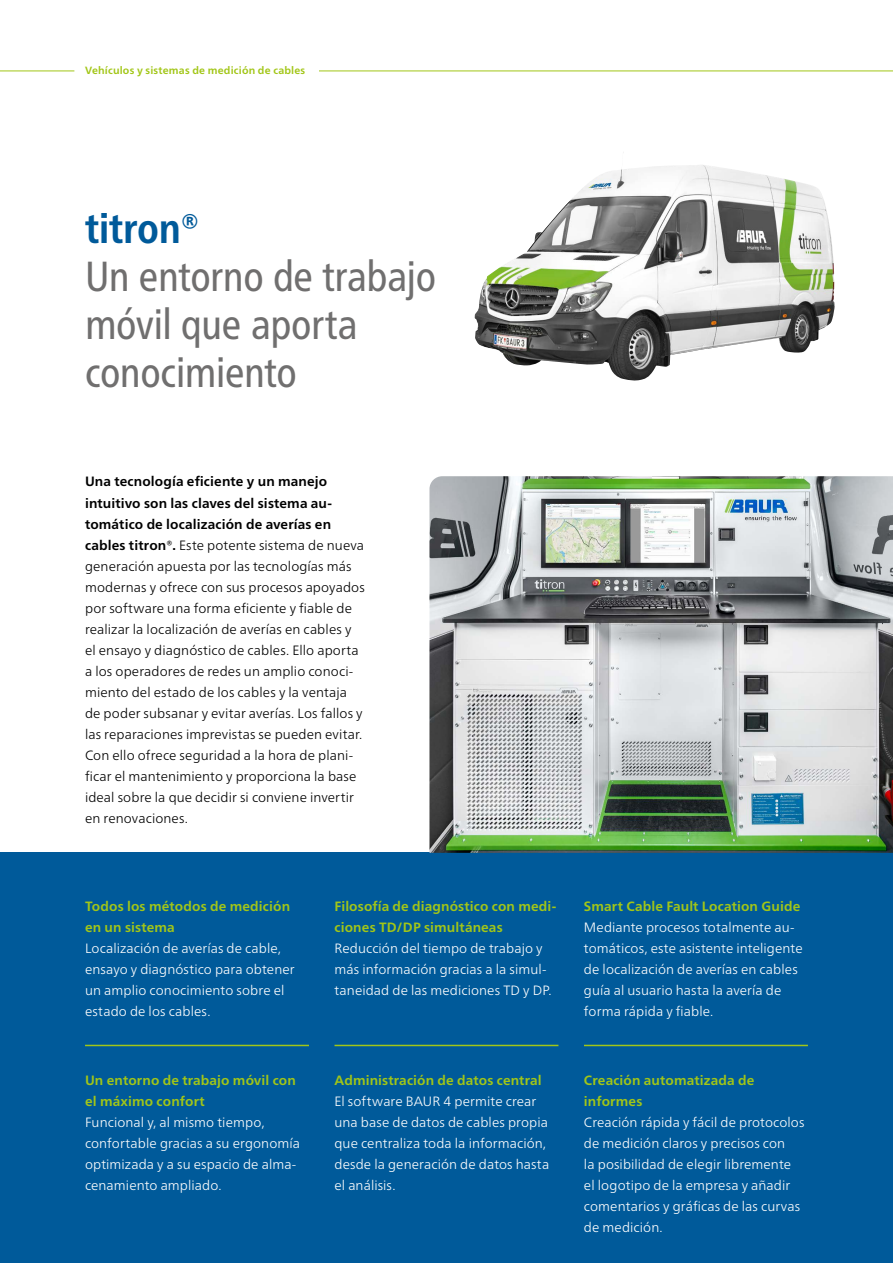
<style>
.page{position:relative;width:893px;height:1263px;background:#fff}
.page>*{position:absolute;margin:0;border:0;box-sizing:border-box;transform-origin:0 0}
.t1{font:condensed 42px/48px "Frutiger Neue LTW1 G";letter-spacing:-.01em;color:#706f6f}
.t2{font:700 condensed 42px "Frutiger Neue LTW1 G";letter-spacing:-.005em;color:#005a9a}
.t3{font:300 13.5px/21px "Frutiger Neue LTW1 G";letter-spacing:.005em;color:#fff}
.t4{font:300 13.5px/21px "Frutiger Neue LTW1 G";letter-spacing:.01em;color:#000}
.t5{font:700 13.5px/21px "Frutiger Neue LTW1 G";letter-spacing:.01em;color:#a2c617}
.t6{font:700 10.5px "Frutiger Neue LTW1 G";letter-spacing:.02em;color:#a2c617}
.s1{font-weight:700}
</style>
<div class="page">
<svg style="left:319px;top:70px;width:574px;height:2px"></svg>
<hr style="left:0;top:71px;width:74px;height:1px;background:#a2c617">
<div style="left:0;top:853px;width:893px;height:410px;background:#005a9a"></div>
<img style="left:429px;top:476px;width:464px;height:377px">
<img style="left:475px;top:152px;width:315px;height:229px">
<hr style="left:85px;top:1045px;width:224px;height:1px;background:#a2c617">
<hr style="left:334px;top:1045px;width:224px;height:1px;background:#a2c617">
<hr style="left:584px;top:1045px;width:224px;height:1px;background:#a2c617">
<p class="t6" style="left:85px;top:63px;width:222px">Vehículos y sistemas de medición de cables</p>
<h1 class="t2" style="left:85px;top:197px;width:117px">titron®</h1>
<h1 class="t1" style="left:85px;top:249px;width:353px">Un entorno de trabajo móvil que aporta conocimiento</h1>
<p class="t4" style="left:85px;top:470px;width:281px"><span class="s1">Una tecnología eficiente y un manejo intuitivo son las claves del sistema au&shy;tomático de localización de averías en cables titron®.</span> Este potente sistema de nueva generación apuesta por las tecnologías más modernas y ofrece con sus procesos apoyados por software una forma eficiente y fiable de realizar la localización de averías en cables y el ensayo y diagnóstico de cables. Ello aporta a los operadores de redes un amplio conoci&shy;miento del estado de los cables y la ventaja de poder subsanar y evitar averías. Los fallos y las reparaciones imprevistas se pueden evitar.<br>Con ello ofrece seguridad a la hora de plani&shy;ficar el mantenimiento y proporciona la base ideal sobre la que decidir si conviene invertir en renovaciones.</p>
<p class="t5" style="left:85px;top:895px;width:207px">Todos los métodos de medición en un sistema</p>
<p class="t3" style="left:85px;top:937px;width:211px">Localización de averías de cable, ensayo y diagnóstico para obtener un amplio conocimiento sobre el estado de los cables.</p>
<p class="t5" style="left:85px;top:1069px;width:212px">Un entorno de trabajo móvil con el máximo confort</p>
<p class="t3" style="left:85px;top:1111px;width:216px">Funcional y, al mismo tiempo, confortable gracias a su ergonomía optimizada y a su espacio de alma&shy;cenamiento ampliado.</p>
<p class="t5" style="left:334px;top:895px;width:223px">Filosofía de diagnóstico con medi&shy;ciones TD/DP simultáneas</p>
<p class="t3" style="left:334px;top:937px;width:219px">Reducción del tiempo de trabajo y más información gracias a la simul&shy;taneidad de las mediciones TD y DP.</p>
<p class="t5" style="left:334px;top:1069px;width:209px">Administración de datos central</p>
<p class="t3" style="left:334px;top:1090px;width:216px">El software BAUR 4 permite crear una base de datos de cables propia que centraliza toda la información, desde la generación de datos hasta el análisis.</p>
<p class="t5" style="left:584px;top:895px;width:218px">Smart Cable Fault Location Guide</p>
<p class="t3" style="left:584px;top:916px;width:220px">Mediante procesos totalmente au&shy;tomáticos, este asistente inteligente de localización de averías en cables guía al usuario hasta la avería de forma rápida y fiable.</p>
<p class="t5" style="left:584px;top:1069px;width:172px">Creación automatizada de informes</p>
<p class="t3" style="left:584px;top:1111px;width:222px">Creación rápida y fácil de protocolos de medición claros y precisos con<br>la posibilidad de elegir libremente el logotipo de la empresa y añadir comentarios y gráficas de las curvas de medición.</p>
</div>
